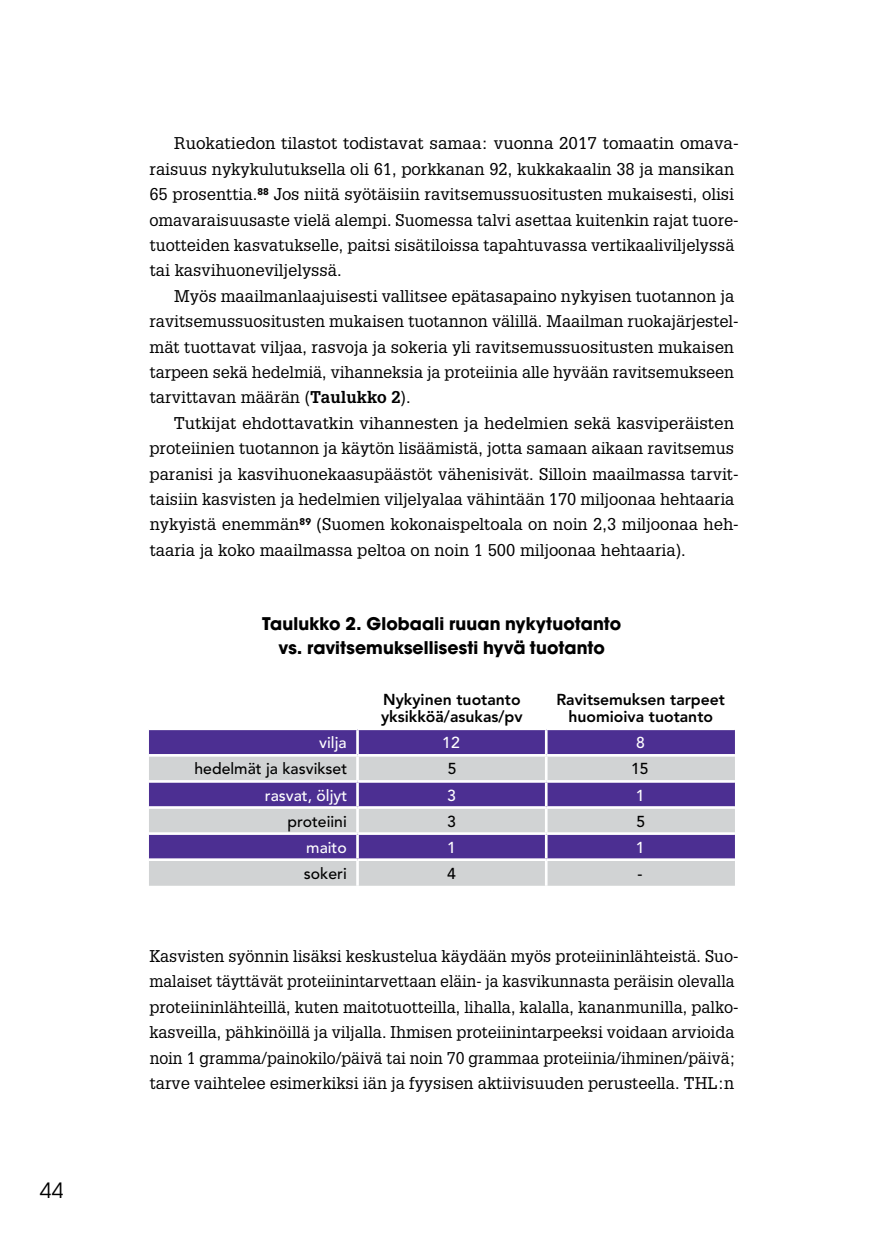
<style>
.page{position:relative;width:874px;height:1241px;background:#fff}
.page>*{position:absolute;margin:0;border:0;box-sizing:border-box;transform-origin:0 0}
.t1{font:21px "Avant Garde";color:#000}
.t2{font:700 19.25px/24.5px "Avant Gard Goth EF";letter-spacing:.01em;color:#000;text-align:center}
.t3{font:16.62px/25.4px "Glypha LT Pro";color:#000}
.t4{font:800 15.75px/17px "Avenir";color:#000}
.t5{font:500 15.75px "Avenir";color:#000}
.t6{font:500 15.75px "Avenir";color:#fff}
.s1{font-weight:700}
</style>
<div class="page">
<div style="left:149px;top:730px;width:585px;height:128px;background:#4c2f92"></div>
<div style="left:149px;top:756px;width:585px;height:24px;background:#d1d3d4"></div>
<div style="left:149px;top:808px;width:585px;height:24px;background:#d1d3d4"></div>
<div style="left:149px;top:861px;width:585px;height:24px;background:#d1d3d4"></div>
<hr style="left:356px;top:730px;width:2px;height:24px;background:#fff">
<hr style="left:544px;top:730px;width:3px;height:24px;background:#fff">
<hr style="left:149px;top:754px;width:208px;height:2px;background:#fff">
<hr style="left:357px;top:754px;width:189px;height:2px;background:#fff">
<hr style="left:356px;top:756px;width:2px;height:24px;background:#fff">
<hr style="left:546px;top:754px;width:188px;height:2px;background:#fff">
<hr style="left:544px;top:756px;width:3px;height:24px;background:#fff">
<hr style="left:149px;top:780px;width:208px;height:2px;background:#fff">
<hr style="left:357px;top:780px;width:189px;height:2px;background:#fff">
<hr style="left:356px;top:782px;width:2px;height:24px;background:#fff">
<hr style="left:546px;top:780px;width:188px;height:2px;background:#fff">
<hr style="left:544px;top:782px;width:3px;height:24px;background:#fff">
<hr style="left:149px;top:806px;width:208px;height:2px;background:#fff">
<hr style="left:357px;top:806px;width:189px;height:2px;background:#fff">
<hr style="left:356px;top:808px;width:2px;height:24px;background:#fff">
<hr style="left:546px;top:806px;width:188px;height:2px;background:#fff">
<hr style="left:544px;top:808px;width:3px;height:24px;background:#fff">
<hr style="left:149px;top:832px;width:208px;height:2px;background:#fff">
<hr style="left:357px;top:832px;width:189px;height:2px;background:#fff">
<hr style="left:356px;top:834px;width:2px;height:24px;background:#fff">
<hr style="left:546px;top:832px;width:188px;height:2px;background:#fff">
<hr style="left:544px;top:834px;width:3px;height:24px;background:#fff">
<hr style="left:356px;top:860px;width:2px;height:25px;background:#fff">
<hr style="left:544px;top:860px;width:3px;height:25px;background:#fff">
<p class="t1" style="left:40px;top:1177px;width:25px">44</p>
<p class="t3" style="left:149px;top:130px;width:590px;text-indent:25px">Ruokatiedon tilastot todistavat samaa: vuonna 2017 tomaatin omava&shy;raisuus nykykulutuksella oli 61, porkkanan 92, kukkakaalin 38 ja mansikan 65 prosenttia.<sup>88</sup> Jos niitä syötäisiin ravitsemussuositusten mukaisesti, olisi omavaraisuusaste vielä alempi. Suomessa talvi asettaa kuitenkin rajat tuore&shy;tuotteiden kasvatukselle, paitsi sisätiloissa tapahtuvassa vertikaaliviljelyssä tai kasvihuoneviljelyssä.</p>
<p class="t3" style="left:149px;top:283px;width:590px;text-indent:25px">Myös maailmanlaajuisesti vallitsee epätasapaino nykyisen tuotannon ja ravitsemussuositusten mukaisen tuotannon välillä. Maailman ruokajärjestel&shy;mät tuottavat viljaa, rasvoja ja sokeria yli ravitsemussuositusten mukaisen tarpeen sekä hedelmiä, vihanneksia ja proteiinia alle hyvään ravitsemukseen tarvittavan määrän (<span class="s1">Taulukko 2</span>).</p>
<p class="t3" style="left:149px;top:410px;width:590px;text-indent:24px">Tutkijat ehdottavatkin vihannesten ja hedelmien sekä kasviperäisten proteiinien tuotannon ja käytön lisäämistä, jotta samaan aikaan ravitsemus paranisi ja kasvihuonekaasupäästöt vähenisivät. Silloin maailmassa tarvit&shy;taisiin kasvisten ja hedelmien viljelyalaa vähintään 170 miljoonaa hehtaaria nykyistä enemmän<sup>89</sup> (Suomen kokonaispeltoala on noin 2,3 miljoonaa heh&shy;taaria ja koko maailmassa peltoa on noin 1 500 miljoonaa hehtaaria).</p>
<p class="t2" style="left:262px;top:611px;width:360px">Taulukko 2. Globaali ruuan nykytuotanto vs. ravitsemuksellisesti hyvä tuotanto</p>
<p class="t4" style="left:381px;top:691px;width:143px">Nykyinen tuotanto yksikköä/asukas/pv</p>
<p class="t4" style="left:556px;top:691px;width:170px;text-align:center">Ravitsemuksen tarpeet huomioiva tuotanto</p>
<p class="t6" style="left:319px;top:733px;width:29px">vilja</p>
<p class="t6" style="left:442px;top:733px;width:19px">12</p>
<p class="t6" style="left:636px;top:733px;width:10px">8</p>
<p class="t5" style="left:194px;top:759px;width:154px">hedelmät ja kasvikset</p>
<p class="t5" style="left:447px;top:759px;width:10px">5</p>
<p class="t5" style="left:630px;top:759px;width:19px">15</p>
<p class="t6" style="left:265px;top:785px;width:84px">rasvat, öljyt</p>
<p class="t6" style="left:447px;top:785px;width:10px">3</p>
<p class="t6" style="left:635px;top:785px;width:10px">1</p>
<p class="t5" style="left:287px;top:811px;width:61px">proteiini</p>
<p class="t5" style="left:447px;top:811px;width:10px">3</p>
<p class="t5" style="left:636px;top:811px;width:10px">5</p>
<p class="t6" style="left:306px;top:838px;width:42px">maito</p>
<p class="t6" style="left:447px;top:838px;width:10px">1</p>
<p class="t6" style="left:635px;top:838px;width:10px">1</p>
<p class="t5" style="left:304px;top:864px;width:44px">sokeri</p>
<p class="t5" style="left:447px;top:864px;width:10px">4</p>
<p class="t5" style="left:637px;top:864px;width:6px">-</p>
<p class="t3" style="left:149px;top:942px;width:590px">Kasvisten syönnin lisäksi keskustelua käydään myös proteiininlähteistä. Suo&shy;malaiset täyttävät proteiinintarvettaan eläin- ja kasvikunnasta peräisin olevalla proteiininlähteillä, kuten maitotuotteilla, lihalla, kalalla, kananmunilla, palko&shy;kasveilla, pähkinöillä ja viljalla. Ihmisen proteiinintarpeeksi voidaan arvioida noin 1 gramma/painokilo/päivä tai noin 70 grammaa proteiinia/ihminen/päivä; tarve vaihtelee esimerkiksi iän ja fyysisen aktiivisuuden perusteella. THL:n</p>
</div>
